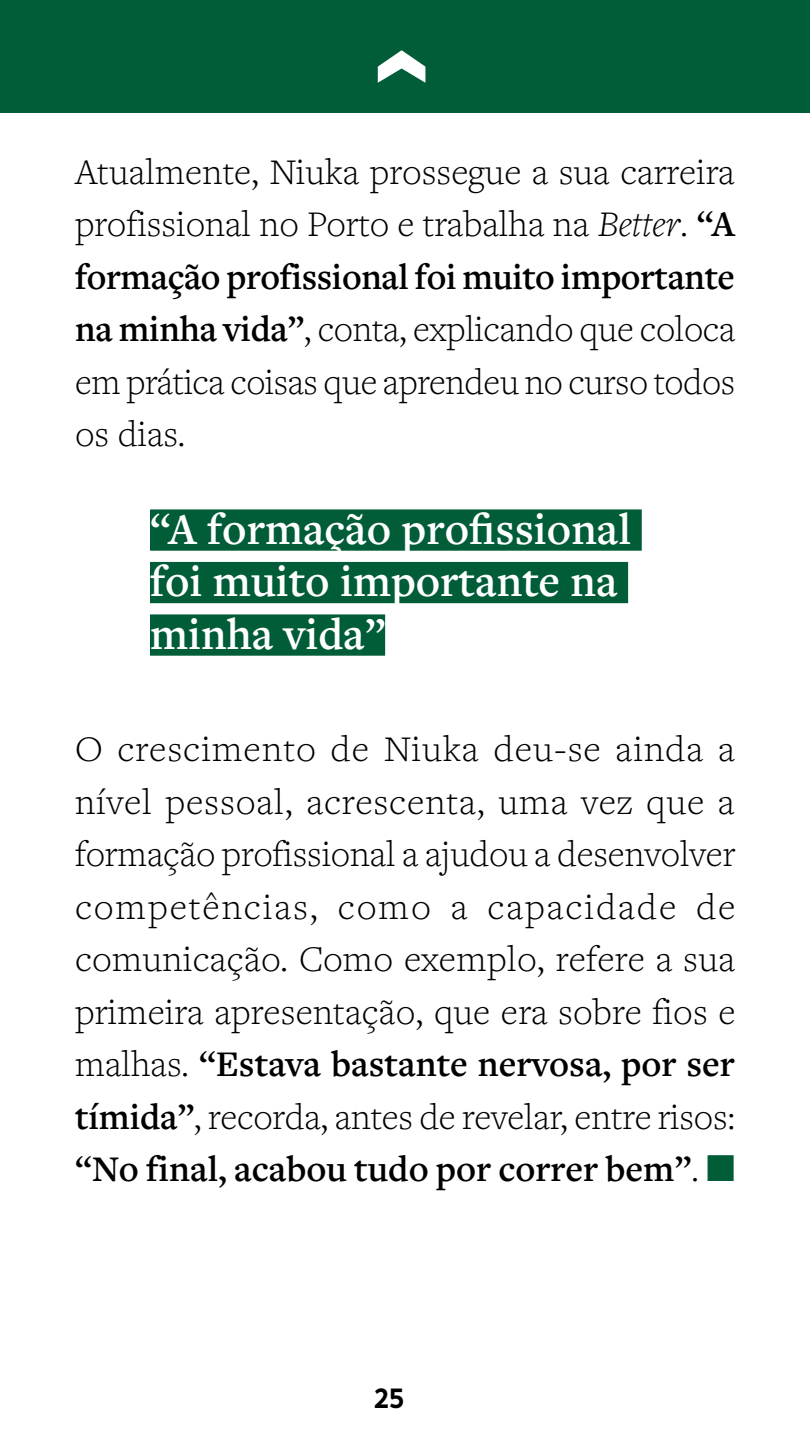
<style>
.page{position:relative;width:810px;height:1440px;background:#fff}
.page>*{position:absolute;margin:0;border:0;box-sizing:border-box;transform-origin:0 0}
.t1{font:600 45.75px/52.5px "Freight Text Pro";color:#fff}
.t2{font:300 37.5px/52.5px "Freight Text Pro";letter-spacing:-.005em;color:#000;text-align:justify}
.t3{font:700 30px "Arboria";color:#000;scale:.9 1}
.s1{font-style:italic}
.s2{font-weight:600}
.s3{color:#005d37}
</style>
<div class="page">
<div style="left:0;top:0;width:810px;height:112px;background:#005d37"></div>
<svg style="left:378px;top:50px;width:47px;height:33px"></svg>
<div style="left:150px;top:509px;width:492px;height:42px;background:#005d37"></div>
<div style="left:150px;top:562px;width:478px;height:41px;background:#005d37"></div>
<div style="left:150px;top:614px;width:235px;height:42px;background:#005d37"></div>
<p class="t2" style="left:75px;top:144px;width:662px">Atualmente, Niuka prossegue a sua carreira profissional no Porto e trabalha na <span class="s1">Better</span>. <span class="s2">“A formação profissional foi muito importante na minha vida”</span>, conta, explicando que coloca em prática coisas que aprendeu no curso todos os dias.</p>
<p class="t1" style="left:150px;top:501px;width:483px">“A formação profissional foi muito importante na minha vida”</p>
<p class="t2" style="left:75px;top:722px;width:662px">O crescimento de Niuka deu-se ainda a nível pessoal, acrescenta, uma vez que a formação profissional a ajudou a desenvolver competências, como a capacidade de comunicação. Como exemplo, refere a sua primeira apresentação, que era sobre fios e malhas. <span class="s2">“Estava bastante nervosa, por ser tímida”</span>, recorda, antes de revelar, entre risos: <span class="s2">“No final, acabou tudo por correr bem”</span>. <span class="s3">■</span></p>
<p class="t3" style="left:374px;top:1378px;width:36px">25</p>
</div>
